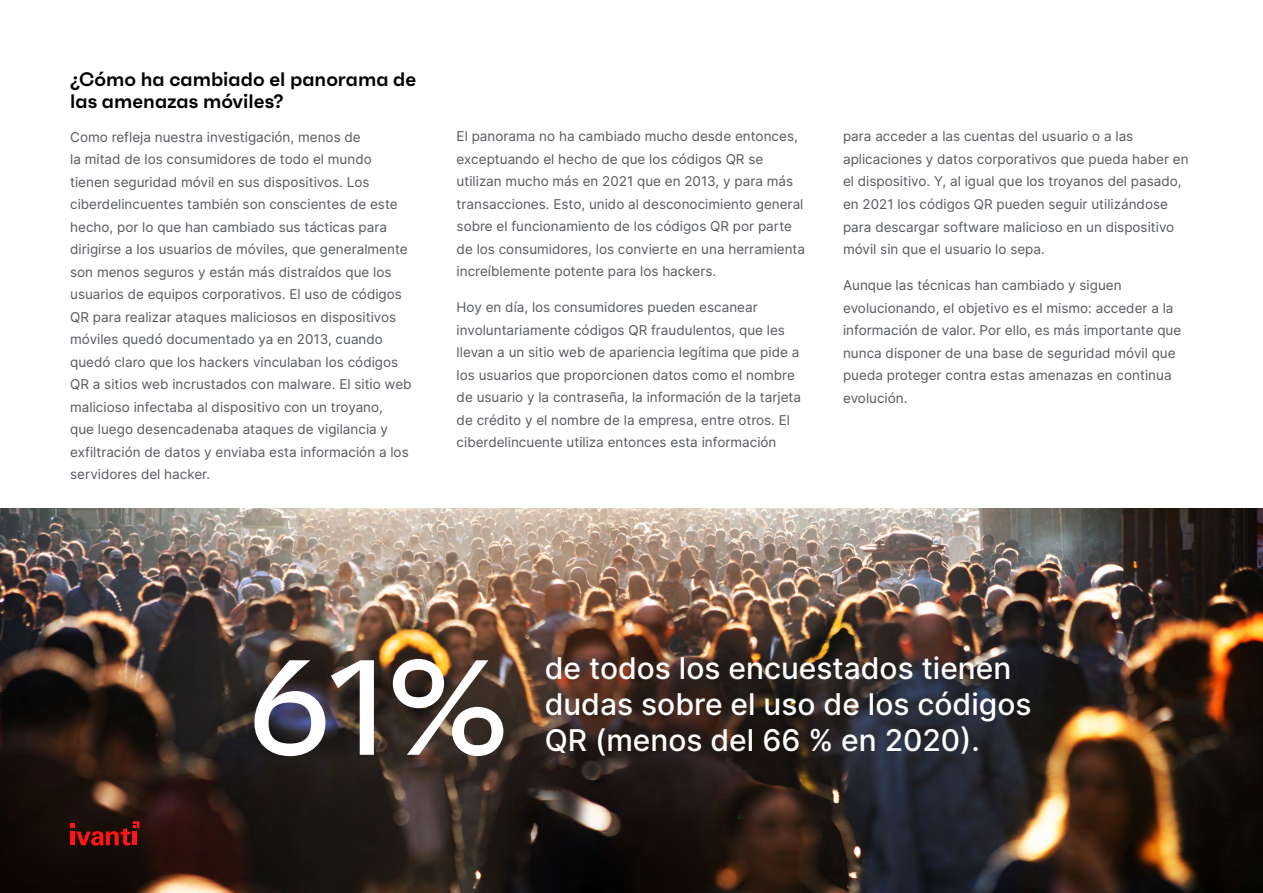
<style>
.page{position:relative;width:1263px;height:893px;background:#fff}
.page>*{position:absolute;margin:0;border:0;box-sizing:border-box;transform-origin:0 0}
.t1{font:500 135px "Faktum";color:#fff}
.t2{font:500 30px/36px "Inter";color:#fff}
.t3{font:600 19.5px/22.5px "Faktum";color:#000}
.t4{font:13.5px/22.5px "Inter";color:#555960}
</style>
<div class="page">
<img style="left:0;top:508px;width:1263px;height:385px">
<svg style="left:70px;top:821px;width:69px;height:25px;background:#6c100d"></svg>
<h3 class="t3" style="left:70px;top:67px;width:348px">¿Cómo ha cambiado el panorama de las amenazas móviles?</h3>
<p class="t4" style="left:70px;top:125px;width:343px">Como refleja nuestra investigación, menos de<br>la mitad de los consumidores de todo el mundo tienen seguridad móvil en sus dispositivos. Los ciberdelincuentes también son conscientes de este hecho, por lo que han cambiado sus tácticas para dirigirse a los usuarios de móviles, que generalmente son menos seguros y están más distraídos que los usuarios de equipos corporativos. El uso de códigos QR para realizar ataques maliciosos en dispositivos móviles quedó documentado ya en 2013, cuando quedó claro que los hackers vinculaban los códigos QR a sitios web incrustados con malware. El sitio web malicioso infectaba al dispositivo con un troyano,<br>que luego desencadenaba ataques de vigilancia y exfiltración de datos y enviaba esta información a los servidores del hacker.</p>
<p class="t4" style="left:457px;top:125px;width:350px">El panorama no ha cambiado mucho desde entonces, exceptuando el hecho de que los códigos QR se utilizan mucho más en 2021 que en 2013, y para más transacciones. Esto, unido al desconocimiento general sobre el funcionamiento de los códigos QR por parte de los consumidores, los convierte en una herramienta increíblemente potente para los hackers.</p>
<p class="t4" style="left:457px;top:296px;width:346px">Hoy en día, los consumidores pueden escanear involuntariamente códigos QR fraudulentos, que les llevan a un sitio web de apariencia legítima que pide a los usuarios que proporcionen datos como el nombre de usuario y la contraseña, la información de la tarjeta de crédito y el nombre de la empresa, entre otros. El ciberdelincuente utiliza entonces esta información</p>
<p class="t4" style="left:843px;top:125px;width:347px">para acceder a las cuentas del usuario o a las aplicaciones y datos corporativos que pueda haber en el dispositivo. Y, al igual que los troyanos del pasado, en 2021 los códigos QR pueden seguir utilizándose para descargar software malicioso en un dispositivo móvil sin que el usuario lo sepa.</p>
<p class="t4" style="left:843px;top:274px;width:340px">Aunque las técnicas han cambiado y siguen evolucionando, el objetivo es el mismo: acceder a la información de valor. Por ello, es más importante que nunca disponer de una base de seguridad móvil que pueda proteger contra estas amenazas en continua evolución.</p>
<h1 class="t1" style="left:248px;top:625px;width:264px">61%</h1>
<h2 class="t2" style="left:545px;top:650px;width:488px">de todos los encuestados tienen dudas sobre el uso de los códigos</h2>
<h2 class="t2" style="left:545px;top:722px;width:437px">QR (menos del 66 % en 2020).</h2>
</div>
